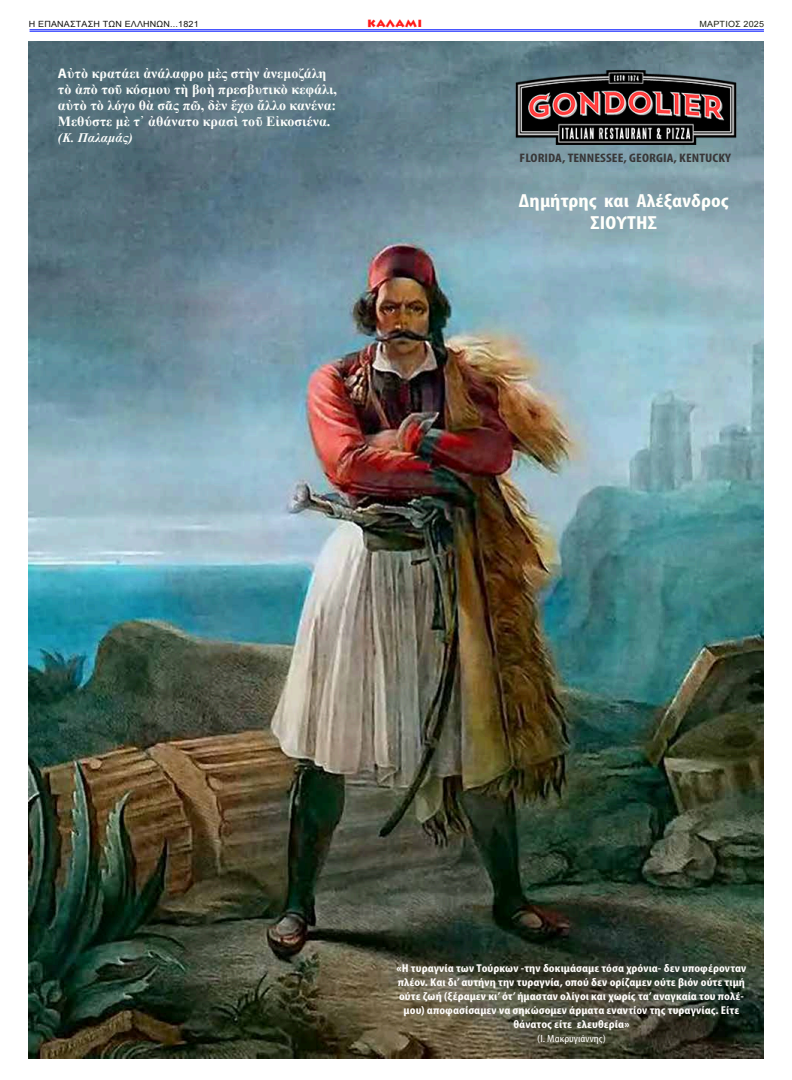
<style>
.page{position:relative;width:792px;height:1080px;background:#fff}
.page>*{position:absolute;margin:0;border:0;box-sizing:border-box;transform-origin:0 0}
.t1{font:700 condensed 19px/22px "Myriad Pro";letter-spacing:.005em;color:#fffffb;text-align:center;scale:1.18 1}
.t2{font:700 14px/16px "Times New Roman";letter-spacing:.005em;color:#fbfdfb}
.t3{font:italic 700 13px "Times New Roman";letter-spacing:.005em;color:#fbfdfb}
.t4{font:700 condensed 12.4px "Myriad Pro";letter-spacing:.005em;color:#383738;scale:1.18 1}
.t5{font:900 12px "Lithos Pro";letter-spacing:.035em;color:#ff1b1a}
.t6{font:700 condensed 11.4px/14px "Myriad Pro";letter-spacing:.005em;color:#fefcfa;text-align:center;scale:1.18 1}
.t7{font:condensed 10.4px "Myriad Pro";letter-spacing:.005em;color:#fefcfa;scale:1.18 1}
.t8{font:8.6px "Arial";letter-spacing:.02em;color:#141414;scale:1.05 1}
.t9{font:8.6px "Arial";letter-spacing:.02em;color:#1f231a;scale:1.05 1}
.s1{font-family:"Myriad Pro"}
</style>
<div class="page">
<img style="left:28px;top:42px;width:735px;height:1016px">
<hr style="left:30px;top:30px;width:734px;height:1px;background:#1123ff">
<hr style="left:30px;top:31px;width:734px;height:1px;background:#1123ff">
<img style="left:513px;top:71px;width:225px;height:73px">
<p class="t8" style="left:29px;top:18px;width:163px">Η ΕΠΑΝΑΣΤΑΣΗ ΤΩΝ ΕΛΛΗΝΩΝ...1821</p>
<p class="t5" style="left:367px;top:16px;width:56px">καλαμι</p>
<p class="t9" style="left:700px;top:18px;width:63px">ΜΑΡΤΙΟΣ 2025</p>
<p class="t2" style="left:58px;top:65px;width:280px"><span class="s1">Α</span>ὐτὸ κρατάει ἀνάλαφρο μὲς στὴν ἀνεμοζάλη τὸ ἀπὸ τοῦ κόσμου τὴ βοὴ πρεσβυτικὸ κεφάλι, αὐτὸ τὸ λόγο θὰ σᾶς πῶ, δὲν ἔχω ἄλλο κανένα:<br>Μεθύστε μὲ τ᾿ ἀθάνατο κρασὶ τοῦ Εἰκοσιένα.</p>
<p class="t3" style="left:58px;top:129px;width:77px">(Κ. Παλαμάς)</p>
<p class="t4" style="left:520px;top:151px;width:181px">FLORIDA, TENNESSEE, GEORGIA, KENTUCKY</p>
<h1 class="t1" style="left:519px;top:190px;width:179px">Δημήτρης και Αλέξανδρος<br>ΣΙΟΥΤΗΣ</h1>
<p class="t6" style="left:397px;top:961px;width:298px">«Η τυραγνία των Τούρκων -την δοκιμάσαμε τόσα χρόνια- δεν υποφέρονταν πλέον. Και δι’ αυτήνη την τυραγνία, οπού δεν ορίζαμεν ούτε βιόν ούτε τιμή ούτε ζωή (ξέραμεν κι’ ότ’ ήμασταν ολίγοι και χωρίς τα’ αναγκαία του πολέ&shy;μου) αποφασίσαμεν να σηκώσομεν άρματα εναντίον της τυραγνίας. Είτε θάνατος είτε ελευθερία»</p>
<p class="t7" style="left:537px;top:1033px;width:60px">(Ι. Μακρυγιάννης)</p>
</div>
